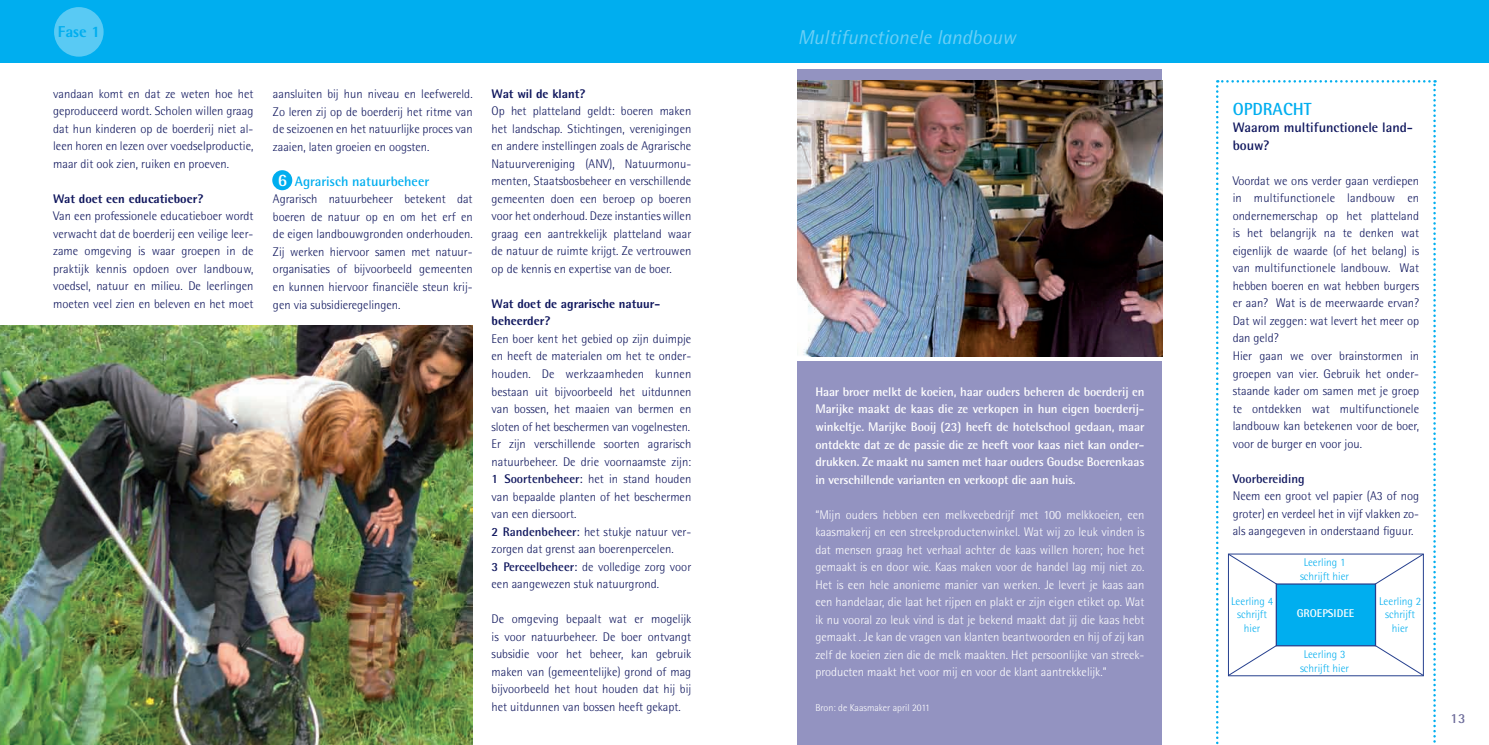
<style>
.page{position:relative;width:1489px;height:745px;background:#fff}
.page>*{position:absolute;margin:0;border:0;box-sizing:border-box;transform-origin:0 0}
.t1{font:italic 20px "Rotis Semi Sans";color:#6bcff6}
.t2{font:700 17.5px "Rotis Semi Sans";color:#00aeef}
.t3{font:800 15.75px "Rotis Semi Sans";color:#00aeef}
.t4{font:700 13.75px/17.5px "Rotis Semi Sans";color:#0f165d}
.t5{font:700 13.75px "Rotis Semi Sans";color:#00aeef}
.t6{font:700 13.75px "Rotis Semi Sans";color:#6e6d9b}
.t7{font:300 12.5px/17.5px "Rotis Semi Sans";color:#0f165d;text-align:justify}
.t8{font:300 12.5px/17.5px "Rotis Semi Sans";color:#fff;text-align:justify}
.t9{font:700 12.5px/17.5px "Rotis Semi Sans";letter-spacing:-.01em;color:#fff;text-align:justify}
.t10{font:800 12.5px "Rotis Semi Sans";color:#0f165d}
.t11{font:700 12.5px "Rotis Semi Sans";color:#0f165d}
.t12{font:300 11.25px "Rotis Semi Sans";color:#00aeef}
.t13{font:700 11.25px "Rotis Semi Sans";color:#fff}
.t14{font:300 10px "Rotis Semi Sans";color:#fff}
.s1{font-size:17.5px;color:#fff}
.s2{font-weight:700}
.s3{font-weight:400}
</style>
<div class="page">
<div style="left:272px;top:170px;width:20px;height:20px;background:#00aeef;border-radius:50%"></div>
<div style="left:0;top:0;width:1488px;height:62px;background:#00aeef"></div>
<div style="left:54px;top:7px;width:50px;height:50px;background:#59caf4;border-radius:50%"></div>
<div style="left:797px;top:69px;width:365px;height:675px;background:#9393c1"></div>
<img style="left:797px;top:80px;width:365px;height:276px">
<svg style="left:797px;top:356px;width:366px;height:4px"></svg>
<svg style="left:1216px;top:80px;width:219px;height:665px"></svg>
<img style="left:0;top:325px;width:472px;height:419px">
<p class="t3" style="left:58px;top:22px;width:44px">Fase 1</p>
<p class="t1" style="left:797px;top:25px;width:220px">Multifunctionele landbouw</p>
<p class="t7" style="left:53px;top:84px;width:202px">vandaan komt en dat ze weten hoe het geproduceerd wordt. Scholen willen graag dat hun kinderen op de boerderij niet al&shy;leen horen en lezen over voedselproductie, maar dit ook zien, ruiken en proeven.</p>
<p class="t10" style="left:53px;top:190px;width:151px">Wat doet een educatieboer?</p>
<p class="t7" style="left:53px;top:207px;width:202px">Van een professionele educatieboer wordt verwacht dat de boerderij een veilige leer&shy;zame omgeving is waar groepen in de praktijk kennis opdoen over landbouw, voedsel, natuur en milieu. De leerlingen moeten veel zien en beleven en het moet</p>
<p class="t7" style="left:273px;top:85px;width:201px">aansluiten bij hun niveau en leefwereld.<br>Zo leren zij op de boerderij het ritme van de seizoenen en het natuurlijke proces van zaaien, laten groeien en oogsten.</p>
<p class="t5" style="left:278px;top:173px;width:153px"><span class="s1">6</span> Agrarisch natuurbeheer</p>
<p class="t7" style="left:273px;top:190px;width:201px">Agrarisch natuurbeheer betekent dat boeren de natuur op en om het erf en de eigen landbouwgronden onderhouden.<br>Zij werken hiervoor samen met natuur&shy;organisaties of bijvoorbeeld gemeenten en kunnen hiervoor financiële steun krij&shy;gen via subsidieregelingen.</p>
<p class="t10" style="left:491px;top:85px;width:95px">Wat wil de klant?</p>
<p class="t7" style="left:491px;top:102px;width:201px">Op het platteland geldt: boeren maken het landschap. Stichtingen, verenigingen en andere instellingen zoals de Agrarische Natuurvereniging (ANV), Natuurmonu&shy;menten, Staatsbosbeheer en verschillende gemeenten doen een beroep op boeren voor het onderhoud. Deze instanties willen graag een aantrekkelijk platteland waar de natuur de ruimte krijgt. Ze vertrouwen op de kennis en expertise van de boer.</p>
<p class="t10" style="left:491px;top:295px;width:170px">Wat doet de agrarische natuur-</p>
<p class="t10" style="left:491px;top:313px;width:60px">beheerder?</p>
<p class="t7" style="left:491px;top:330px;width:201px">Een boer kent het gebied op zijn duimpje en heeft de materialen om het te onder&shy;houden. De werkzaamheden kunnen bestaan uit bijvoorbeeld het uitdunnen van bossen, het maaien van bermen en sloten of het beschermen van vogelnesten.</p>
<p class="t7" style="left:491px;top:435px;width:201px">Er zijn verschillende soorten agrarisch natuurbeheer. De drie voornaamste zijn:<br><span class="s2">1 Soortenbeheer</span><span class="s3">:</span> het in stand houden van bepaalde planten of het beschermen van een diersoort.</p>
<p class="t7" style="left:491px;top:522px;width:201px"><span class="s2">2 Randenbeheer</span><span class="s3">:</span> het stukje natuur ver&shy;zorgen dat grenst aan boerenpercelen.</p>
<p class="t7" style="left:491px;top:557px;width:201px"><span class="s2">3 Perceelbeheer</span><span class="s3">:</span> de volledige zorg voor een aangewezen stuk natuurgrond.</p>
<p class="t7" style="left:491px;top:610px;width:201px">De omgeving bepaalt wat er mogelijk is voor natuurbeheer. De boer ontvangt subsidie voor het beheer, kan gebruik maken van (gemeentelijke) grond of mag bijvoorbeeld het hout houden dat hij bij het uitdunnen van bossen heeft gekapt.</p>
<p class="t9" style="left:815px;top:382px;width:330px">Haar broer melkt de koeien, haar ouders beheren de boerderij en Marijke maakt de kaas die ze verkopen in hun eigen boerderij&shy;winkeltje. Marijke Booij (23) heeft de hotelschool gedaan, maar ontdekte dat ze de passie die ze heeft voor kaas niet kan onder&shy;drukken. Ze maakt nu samen met haar ouders Goudse Boerenkaas in verschillende varianten en verkoopt die aan huis.</p>
<p class="t8" style="left:815px;top:505px;width:330px">“Mijn ouders hebben een melkveebedrijf met 100 melkkoeien, een kaasmakerij en een streekproductenwinkel. Wat wij zo leuk vinden is dat mensen graag het verhaal achter de kaas willen horen; hoe het gemaakt is en door wie. Kaas maken voor de handel lag mij niet zo.<br>Het is een hele anonieme manier van werken. Je levert je kaas aan een handelaar, die laat het rijpen en plakt er zijn eigen etiket op. Wat ik nu vooral zo leuk vind is dat je bekend maakt dat jij die kaas hebt gemaakt . Je kan de vragen van klanten beantwoorden en hij of zij kan zelf de koeien zien die de melk maakten. Het persoonlijke van streek&shy;producten maakt het voor mij en voor de klant aantrekkelijk.”</p>
<p class="t14" style="left:815px;top:701px;width:116px">Bron: de Kaasmaker april 2011</p>
<p class="t2" style="left:1232px;top:98px;width:80px">OPDRACHT</p>
<p class="t4" style="left:1232px;top:118px;width:182px">Waarom multifunctionele land&shy;bouw?</p>
<p class="t7" style="left:1232px;top:172px;width:188px">Voordat we ons verder gaan verdiepen in multifunctionele landbouw en ondernemerschap op het platteland is het belangrijk na te denken wat eigenlijk de waarde (of het belang) is van multifunctionele landbouw. Wat hebben boeren en wat hebben burgers er aan? Wat is de meerwaarde ervan?<br>Dat wil zeggen: wat levert het meer op dan geld?</p>
<p class="t7" style="left:1232px;top:347px;width:188px">Hier gaan we over brainstormen in groepen van vier. Gebruik het onder&shy;staande kader om samen met je groep te ontdekken wat multifunctionele landbouw kan betekenen voor de boer, voor de burger en voor jou.</p>
<p class="t11" style="left:1232px;top:470px;width:73px">Voorbereiding</p>
<p class="t7" style="left:1232px;top:487px;width:188px">Neem een groot vel papier (A3 of nog groter) en verdeel het in vijf vlakken zo&shy;als aangegeven in onderstaand figuur.</p>
<p class="t12" style="left:1303px;top:555px;width:43px">Leerling 1</p>
<p class="t12" style="left:1299px;top:569px;width:51px">schrijft hier</p>
<p class="t13" style="left:1296px;top:606px;width:59px">GROEPSIDEE</p>
<p class="t12" style="left:1303px;top:647px;width:43px">Leerling 3</p>
<p class="t12" style="left:1299px;top:661px;width:51px">schrijft hier</p>
<p class="t12" style="left:1231px;top:594px;width:43px">Leerling 4</p>
<p class="t12" style="left:1237px;top:607px;width:31px">schrijft</p>
<p class="t12" style="left:1243px;top:621px;width:18px">hier</p>
<p class="t12" style="left:1379px;top:594px;width:43px">Leerling 2</p>
<p class="t12" style="left:1384px;top:607px;width:31px">schrijft</p>
<p class="t12" style="left:1391px;top:621px;width:18px">hier</p>
<p class="t6" style="left:1450px;top:709px;width:16px">13</p>
</div>
